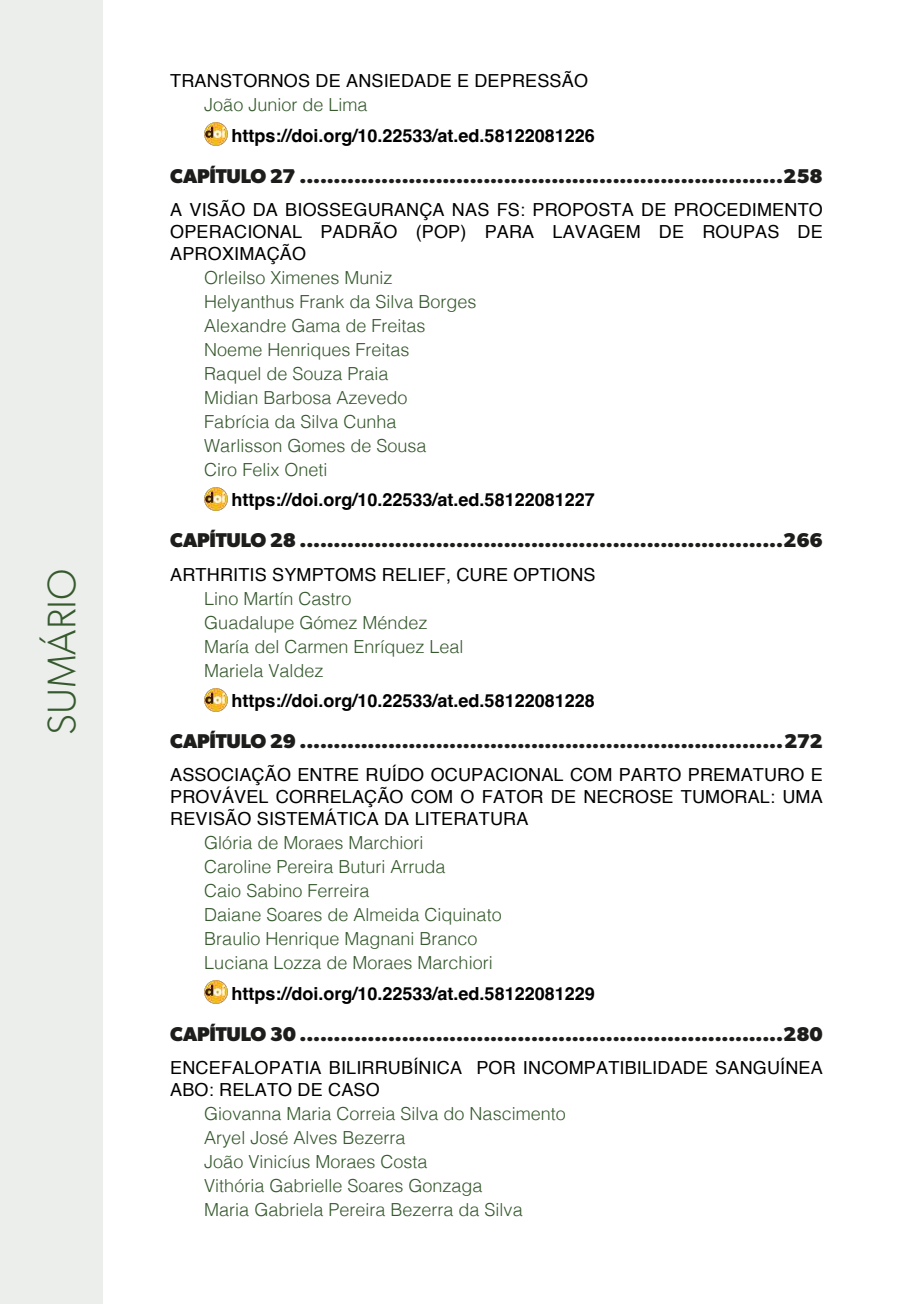
<style>
.page{position:relative;width:908px;height:1304px;background:#fff}
.page>*{position:absolute;margin:0;border:0;box-sizing:border-box;transform-origin:0 0}
.t1{font:300 40px "Gibson";color:#36592e}
.t2{font:700 20px "Gibson";letter-spacing:-.01em;color:#1d1d1b}
.t3{font:300 18px/24px "Helvetica";color:#36592e}
.t4{font:18px/22px "Helvetica";letter-spacing:.01em;color:#000;text-align:justify}
.t5{font:700 18px "Helvetica";color:#000}
</style>
<div class="page">
<div style="left:0;top:0;width:103px;height:1304px;background:#ebeeea"></div>
<img style="left:204px;top:123px;width:23px;height:23px">
<img style="left:204px;top:487px;width:23px;height:23px">
<img style="left:204px;top:688px;width:23px;height:23px">
<img style="left:204px;top:981px;width:23px;height:23px">
<h1 class="t1" style="left:37px;top:735px;width:167px;rotate:-90deg">SUMÁRIO</h1>
<p class="t4" style="left:170px;top:70px;width:419px">TRANSTORNOS DE ANSIEDADE E DEPRESSÃO</p>
<p class="t3" style="left:204px;top:92px;width:165px">João Junior de Lima</p>
<p class="t5" style="left:231px;top:124px;width:365px">https://doi.org/10.22533/at.ed.58122081226</p>
<p class="t2" style="left:170px;top:164px;width:653px">CAPÍTULO 27 .......................................................................258</p>
<p class="t4" style="left:170px;top:199px;width:653px">A VISÃO DA BIOSSEGURANÇA NAS FS: PROPOSTA DE PROCEDIMENTO OPERACIONAL PADRÃO (POP) PARA LAVAGEM DE ROUPAS DE APROXIMAÇÃO</p>
<p class="t3" style="left:204px;top:264px;width:274px">Orleilso Ximenes Muniz<br>Helyanthus Frank da Silva Borges<br>Alexandre Gama de Freitas<br>Noeme Henriques Freitas<br>Raquel de Souza Praia<br>Midian Barbosa Azevedo<br>Fabrícia da Silva Cunha<br>Warlisson Gomes de Sousa<br>Ciro Felix Oneti</p>
<p class="t5" style="left:231px;top:489px;width:365px">https://doi.org/10.22533/at.ed.58122081227</p>
<p class="t2" style="left:170px;top:529px;width:653px">CAPÍTULO 28 .......................................................................266</p>
<p class="t4" style="left:170px;top:564px;width:426px">ARTHRITIS SYMPTOMS RELIEF, CURE OPTIONS</p>
<p class="t3" style="left:204px;top:585px;width:261px">Lino Martín Castro<br>Guadalupe Gómez Méndez<br>María del Carmen Enríquez Leal<br>Mariela Valdez</p>
<p class="t5" style="left:231px;top:690px;width:365px">https://doi.org/10.22533/at.ed.58122081228</p>
<p class="t2" style="left:170px;top:729px;width:653px">CAPÍTULO 29 .......................................................................272</p>
<p class="t4" style="left:170px;top:765px;width:653px">ASSOCIAÇÃO ENTRE RUÍDO OCUPACIONAL COM PARTO PREMATURO E PROVÁVEL CORRELAÇÃO COM O FATOR DE NECROSE TUMORAL: UMA REVISÃO SISTEMÁTICA DA LITERATURA</p>
<p class="t3" style="left:204px;top:830px;width:299px">Glória de Moraes Marchiori<br>Caroline Pereira Buturi Arruda<br>Caio Sabino Ferreira<br>Daiane Soares de Almeida Ciquinato<br>Braulio Henrique Magnani Branco<br>Luciana Lozza de Moraes Marchiori</p>
<p class="t5" style="left:231px;top:983px;width:365px">https://doi.org/10.22533/at.ed.58122081229</p>
<p class="t2" style="left:170px;top:1022px;width:653px">CAPÍTULO 30 .......................................................................280</p>
<p class="t4" style="left:170px;top:1057px;width:653px">ENCEFALOPATIA BILIRRUBÍNICA POR INCOMPATIBILIDADE SANGUÍNEA<br>ABO: RELATO DE CASO</p>
<p class="t3" style="left:204px;top:1101px;width:363px">Giovanna Maria Correia Silva do Nascimento Aryel José Alves Bezerra<br>João Vinicíus Moraes Costa<br>Vithória Gabrielle Soares Gonzaga<br>Maria Gabriela Pereira Bezerra da Silva</p>
</div>
